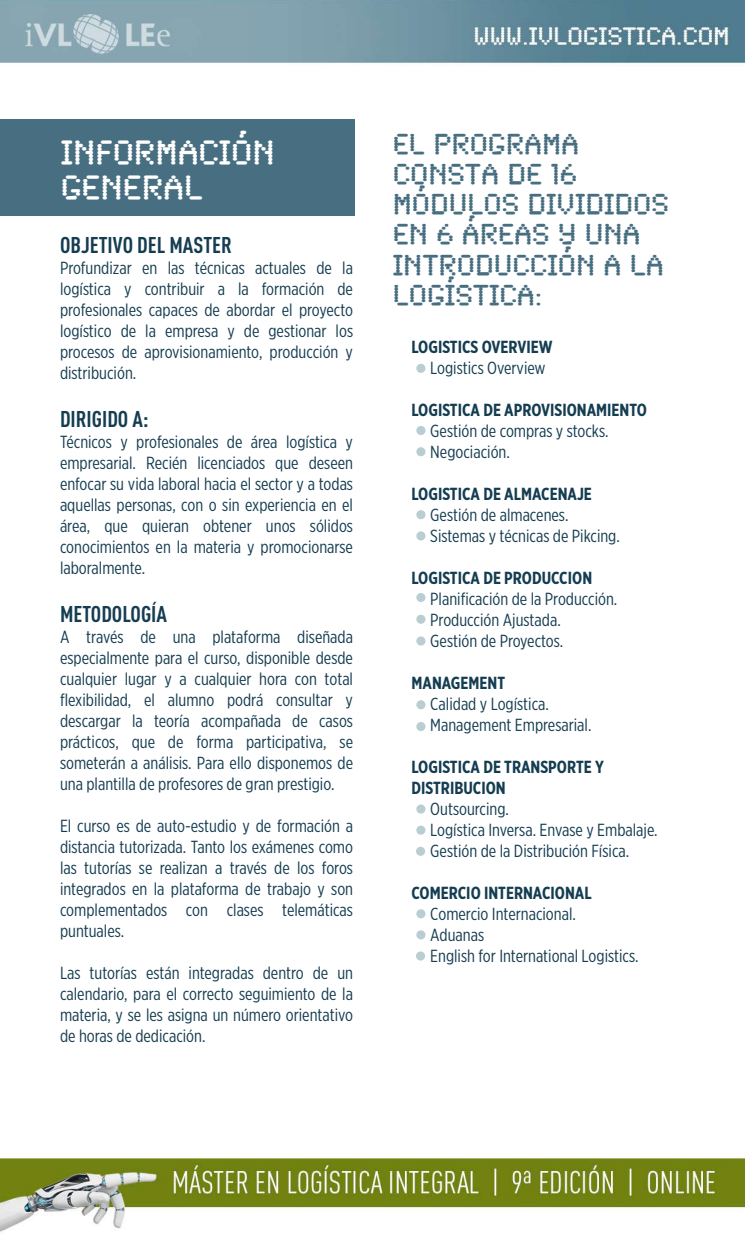
<style>
.page{position:relative;width:745px;height:1241px;background:#fff}
.page>*{position:absolute;margin:0;border:0;box-sizing:border-box;transform-origin:0 0}
.t1{font:35px/35px "Synchro LET";color:#fff}
.t2{font:30px/30px "Synchro LET";color:#486f81}
.t3{font:700 22.5px "DIN Cond";color:#153d51}
.t4{font:17.5px/21px "Gotham X Narrow";color:#153d51}
.t5{font:700 17.5px/21px "Gotham X Narrow";color:#153d51}
</style>
<div class="page">
<img style="left:0;top:0;width:744px;height:1232px">
<div style="left:0;top:119px;width:354px;height:97px;background:#486f81"></div>
<div style="left:416px;top:364px;width:9px;height:9px;background:#b9cdd2;border-radius:50%"></div>
<div style="left:416px;top:426px;width:9px;height:9px;background:#b9cdd2;border-radius:50%"></div>
<div style="left:416px;top:447px;width:9px;height:9px;background:#b9cdd2;border-radius:50%"></div>
<div style="left:416px;top:510px;width:9px;height:9px;background:#b9cdd2;border-radius:50%"></div>
<svg style="left:416px;top:531px;width:9px;height:9px"></svg>
<div style="left:416px;top:593px;width:9px;height:9px;background:#b9cdd2;border-radius:50%"></div>
<svg style="left:416px;top:614px;width:9px;height:9px"></svg>
<svg style="left:416px;top:636px;width:9px;height:9px"></svg>
<div style="left:416px;top:700px;width:9px;height:9px;background:#b9cdd2;border-radius:50%"></div>
<svg style="left:416px;top:721px;width:9px;height:10px"></svg>
<svg style="left:416px;top:804px;width:9px;height:9px"></svg>
<svg style="left:416px;top:825px;width:9px;height:9px"></svg>
<svg style="left:416px;top:846px;width:9px;height:9px"></svg>
<div style="left:416px;top:909px;width:9px;height:9px;background:#b9cdd2;border-radius:50%"></div>
<svg style="left:416px;top:930px;width:9px;height:9px"></svg>
<div style="left:416px;top:951px;width:9px;height:9px;background:#b9cdd2;border-radius:50%"></div>
<h1 class="t1" style="left:61px;top:131px;width:215px">INFORMACIÓN<br>GENERAL</h1>
<h2 class="t2" style="left:392px;top:126px;width:277px">EL PROGRAMA<br>CONSTA DE 16<br>MÓDULOS DIVIDIDOS<br>EN 6 ÁREAS Y UNA<br>INTRODUCCIÓN A LA<br>LOGÍSTICA:</h2>
<p class="t5" style="left:411px;top:336px;width:142px">LOGISTICS OVERVIEW</p>
<p class="t4" style="left:430px;top:356px;width:117px">Logistics Overview</p>
<p class="t5" style="left:411px;top:399px;width:237px">LOGISTICA DE APROVISIONAMIENTO</p>
<p class="t4" style="left:430px;top:419px;width:180px">Gestión de compras y stocks.<br>Negociación.</p>
<p class="t5" style="left:411px;top:483px;width:182px">LOGISTICA DE ALMACENAJE</p>
<p class="t4" style="left:430px;top:503px;width:191px">Gestión de almacenes.<br>Sistemas y técnicas de Pikcing.</p>
<p class="t5" style="left:411px;top:567px;width:182px">LOGISTICA DE PRODUCCION</p>
<p class="t4" style="left:430px;top:587px;width:188px">Planificación de la Producción.<br>Producción Ajustada.<br>Gestión de Proyectos.</p>
<p class="t5" style="left:411px;top:672px;width:95px">MANAGEMENT</p>
<p class="t4" style="left:430px;top:692px;width:162px">Calidad y Logística.<br>Management Empresarial.</p>
<p class="t5" style="left:411px;top:756px;width:194px">LOGISTICA DE TRANSPORTE Y<br>DISTRIBUCION</p>
<p class="t4" style="left:430px;top:797px;width:229px">Outsourcing.<br>Logística Inversa. Envase y Embalaje.<br>Gestión de la Distribución Física.</p>
<p class="t5" style="left:411px;top:882px;width:182px">COMERCIO INTERNACIONAL</p>
<p class="t4" style="left:430px;top:902px;width:210px">Comercio Internacional.<br>Aduanas<br>English for International Logistics.</p>
<p class="t3" style="left:60px;top:231px;width:173px">OBJETIVO DEL MASTER</p>
<p class="t4" style="left:60px;top:256px;width:294px;text-align:justify">Profundizar en las técnicas actuales de la logística y contribuir a la formación de profesionales capaces de abordar el proyecto logístico de la empresa y de gestionar los procesos de aprovisionamiento, producción y distribución.</p>
<p class="t3" style="left:60px;top:405px;width:90px">DIRIGIDO A:</p>
<p class="t4" style="left:60px;top:430px;width:294px;text-align:justify">Técnicos y profesionales de área logística y empresarial. Recién licenciados que deseen enfocar su vida laboral hacia el sector y a todas aquellas personas, con o sin experiencia en el área, que quieran obtener unos sólidos conocimientos en la materia y promocionarse laboralmente.</p>
<p class="t3" style="left:60px;top:600px;width:108px">METODOLOGÍA</p>
<p class="t4" style="left:60px;top:625px;width:294px;text-align:justify">A través de una plataforma diseñada especialmente para el curso, disponible desde cualquier lugar y a cualquier hora con total flexibilidad, el alumno podrá consultar y descargar la teoría acompañada de casos prácticos, que de forma participativa, se someterán a análisis. Para ello disponemos de una plantilla de profesores de gran prestigio.</p>
<p class="t4" style="left:60px;top:814px;width:294px;text-align:justify">El curso es de auto-estudio y de formación a distancia tutorizada. Tanto los exámenes como las tutorías se realizan a través de los foros integrados en la plataforma de trabajo y son complementados con clases telemáticas puntuales.</p>
<p class="t4" style="left:60px;top:961px;width:294px;text-align:justify">Las tutorías están integradas dentro de un calendario, para el correcto seguimiento de la materia, y se les asigna un número orientativo de horas de dedicación.</p>
</div>
